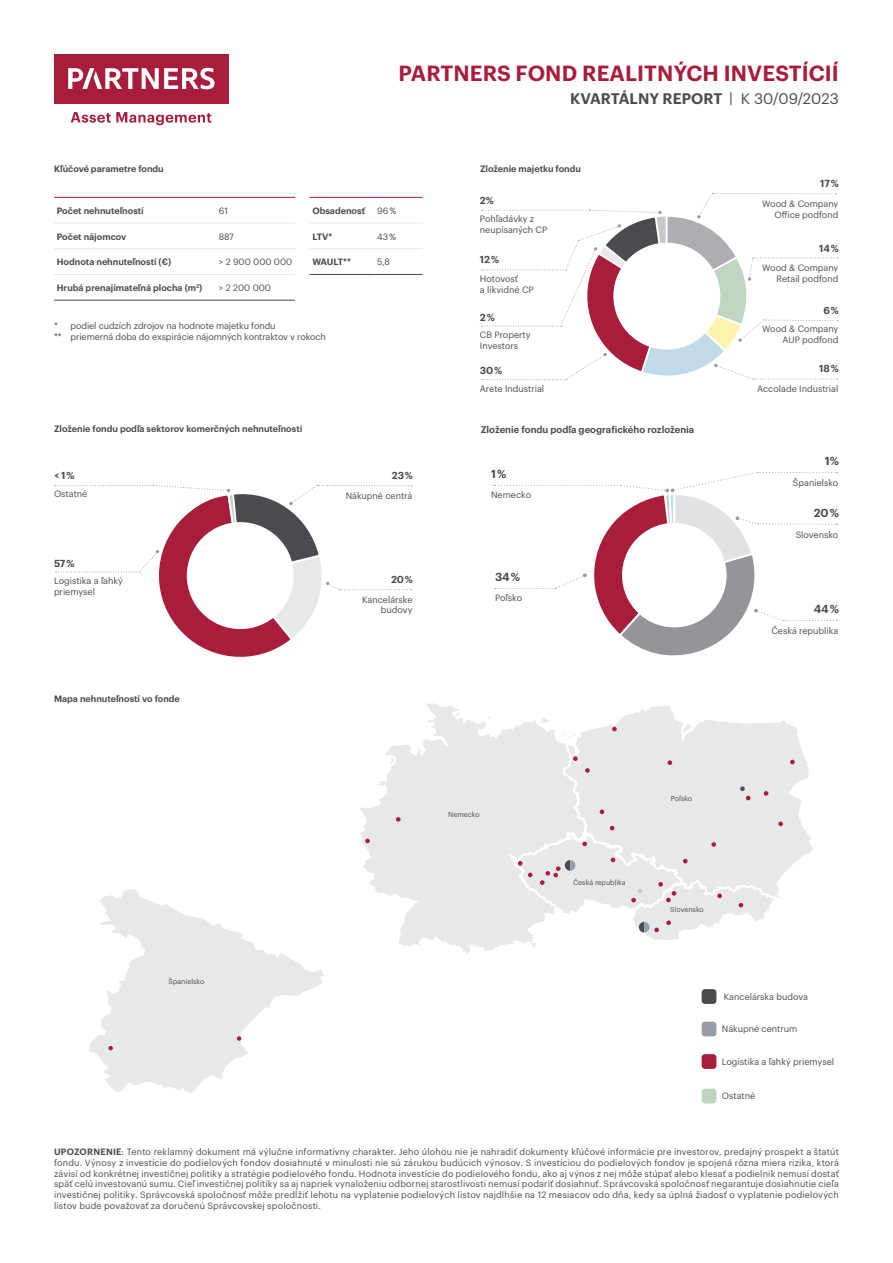
<style>
.page{position:relative;width:893px;height:1263px;background:#fff}
.page>*{position:absolute;margin:0;border:0;box-sizing:border-box;transform-origin:0 0}
.t1{font:600 21.45px "Graphik";letter-spacing:.005em;color:#a81d3c}
.t2{font:600 15px "Graphik";letter-spacing:.005em;color:#4a4b4e}
.t3{font:600 11.4px "Graphik";color:#4a4b4e}
.t4{font:600 10.05px "Graphik";color:#4a4b4e}
.t5{font:600 9.45px "Graphik";color:#4a4b4e}
.t6{font:9px/10.8px "Graphik";color:#4a4b4e}
.t7{font:600 9px "Graphik";color:#4a4b4e}
.t8{font:7.05px "Graphik";color:#4a4b4e}
.s1{font-weight:400}
.s2{font-weight:600}
</style>
<div class="page">
<div style="left:54px;top:54px;width:175px;height:49px;background:#a81d3c"></div>
<svg style="left:68px;top:68px;width:147px;height:21px"></svg>
<svg style="left:71px;top:112px;width:140px;height:13px"></svg>
<div style="left:702px;top:989px;width:14px;height:15px;background:#4a4b4e;border-radius:3px"></div>
<div style="left:702px;top:1021px;width:14px;height:15px;background:#959ea7;border-radius:3px"></div>
<div style="left:702px;top:1089px;width:14px;height:14px;background:#c0d4c1;border-radius:3px"></div>
<div style="left:702px;top:1054px;width:14px;height:15px;background:#a81d3c;border-radius:3px"></div>
<svg style="left:359px;top:703px;width:202px;height:251px"></svg>
<svg style="left:360px;top:862px;width:5px;height:5px"></svg>
<svg style="left:534px;top:708px;width:27px;height:34px"></svg>
<svg style="left:414px;top:703px;width:19px;height:19px"></svg>
<svg style="left:561px;top:706px;width:252px;height:168px"></svg>
<svg style="left:667px;top:760px;width:5px;height:5px"></svg>
<svg style="left:612px;top:727px;width:5px;height:4px"></svg>
<svg style="left:764px;top:791px;width:4px;height:5px"></svg>
<svg style="left:790px;top:760px;width:5px;height:4px"></svg>
<svg style="left:600px;top:809px;width:4px;height:5px"></svg>
<svg style="left:359px;top:839px;width:11px;height:7px"></svg>
<svg style="left:396px;top:817px;width:5px;height:5px"></svg>
<svg style="left:740px;top:786px;width:10px;height:14px"></svg>
<svg style="left:573px;top:756px;width:5px;height:5px"></svg>
<svg style="left:585px;top:768px;width:5px;height:5px"></svg>
<svg style="left:510px;top:821px;width:273px;height:123px"></svg>
<hr style="left:54px;top:197px;width:162px;height:1px;background:#a81d3c">
<hr style="left:216px;top:197px;width:79px;height:1px;background:#a81d3c">
<hr style="left:54px;top:300px;width:162px;height:1px;background:#4a4b4e">
<hr style="left:216px;top:300px;width:79px;height:1px;background:#4a4b4e">
<hr style="left:54px;top:223px;width:162px;height:1px;background:#e6e8e9">
<hr style="left:216px;top:223px;width:79px;height:1px;background:#e6e8e9">
<hr style="left:54px;top:248px;width:162px;height:1px;background:#e6e8e9">
<hr style="left:216px;top:248px;width:79px;height:1px;background:#e6e8e9">
<hr style="left:54px;top:274px;width:162px;height:1px;background:#e6e8e9">
<hr style="left:216px;top:274px;width:79px;height:1px;background:#e6e8e9">
<hr style="left:310px;top:197px;width:64px;height:1px;background:#a81d3c">
<hr style="left:374px;top:197px;width:49px;height:1px;background:#a81d3c">
<hr style="left:310px;top:274px;width:64px;height:1px;background:#4a4b4e">
<hr style="left:374px;top:274px;width:49px;height:1px;background:#4a4b4e">
<hr style="left:310px;top:223px;width:64px;height:1px;background:#e6e8e9">
<hr style="left:374px;top:223px;width:49px;height:1px;background:#e6e8e9">
<hr style="left:310px;top:248px;width:64px;height:1px;background:#e6e8e9">
<hr style="left:374px;top:248px;width:49px;height:1px;background:#e6e8e9">
<svg style="left:481px;top:193px;width:357px;height:188px"></svg>
<svg style="left:89px;top:889px;width:235px;height:204px"></svg>
<svg style="left:108px;top:1046px;width:5px;height:4px"></svg>
<svg style="left:237px;top:1036px;width:4px;height:5px"></svg>
<svg style="left:493px;top:471px;width:344px;height:185px"></svg>
<div style="left:623px;top:524px;width:103px;height:103px;background:#fff;border-radius:50%"></div>
<div style="left:622px;top:523px;width:105px;height:104px;border:2px solid #fff;border-radius:50%"></div>
<svg style="left:54px;top:485px;width:358px;height:172px"></svg>
<div style="left:188px;top:523px;width:105px;height:105px;background:#fff;border-radius:50%"></div>
<div style="left:187px;top:522px;width:107px;height:107px;border:2px solid #fff;border-radius:50%"></div>
<h1 class="t1" style="left:398px;top:57px;width:442px">PARTNERS FOND REALITNÝCH INVESTÍCIÍ</h1>
<h2 class="t2" style="left:570px;top:87px;width:270px">KVARTÁLNY REPORT <span class="s1">| K 30/09/2023</span></h2>
<p class="t7" style="left:54px;top:162px;width:111px">Kľúčové parametre fondu</p>
<p class="t7" style="left:57px;top:204px;width:89px">Počet nehnuteľností</p>
<p class="t6" style="left:219px;top:204px;width:11px">61</p>
<p class="t7" style="left:57px;top:229px;width:71px">Počet nájomcov</p>
<p class="t6" style="left:219px;top:230px;width:17px">887</p>
<p class="t7" style="left:57px;top:255px;width:116px">Hodnota nehnuteľností (€)</p>
<p class="t6" style="left:219px;top:256px;width:75px">&gt; 2 900 000 000</p>
<p class="t7" style="left:57px;top:281px;width:147px">Hrubá prenajímateľná plocha (m<sup>2</sup>)</p>
<p class="t6" style="left:219px;top:282px;width:54px">&gt; 2 200 000</p>
<p class="t7" style="left:312px;top:204px;width:54px">Obsadenosť</p>
<p class="t6" style="left:377px;top:204px;width:21px">96 %</p>
<p class="t7" style="left:312px;top:229px;width:21px">LTV*</p>
<p class="t6" style="left:377px;top:230px;width:21px">43 %</p>
<p class="t7" style="left:312px;top:255px;width:40px">WAULT**</p>
<p class="t6" style="left:377px;top:256px;width:14px">5,8</p>
<p class="t7" style="left:480px;top:162px;width:102px">Zloženie majetku fondu</p>
<p class="t4" style="left:480px;top:192px;width:16px">2%</p>
<p class="t6" style="left:480px;top:213px;width:69px">Pohľadávky z neupísaných CP</p>
<p class="t4" style="left:480px;top:252px;width:21px">12 %</p>
<p class="t6" style="left:480px;top:273px;width:55px">Hotovosť<br>a likvidné CP</p>
<p class="t4" style="left:820px;top:176px;width:20px">17 %</p>
<p class="t6" style="left:762px;top:197px;width:78px">Wood &amp; Company</p>
<p class="t6" style="left:774px;top:208px;width:65px">Office podfond</p>
<p class="t4" style="left:819px;top:240px;width:21px">14 %</p>
<p class="t6" style="left:762px;top:261px;width:78px;text-align:right">Wood &amp; Company<br>Retail podfond</p>
<p class="t6" style="left:54px;top:320px;width:223px">* podiel cudzích zdrojov na hodnote majetku fondu</p>
<p class="t6" style="left:54px;top:330px;width:273px">** priemerná doba do exspirácie nájomných kontraktov v rokoch</p>
<p class="t4" style="left:480px;top:309px;width:16px">2 %</p>
<p class="t6" style="left:480px;top:329px;width:52px">CB Property<br>Investors</p>
<p class="t4" style="left:823px;top:303px;width:17px">6 %</p>
<p class="t6" style="left:762px;top:323px;width:78px;text-align:right">Wood &amp; Company<br>AUP podfond</p>
<p class="t4" style="left:480px;top:363px;width:24px">30 %</p>
<p class="t4" style="left:819px;top:361px;width:21px">18 %</p>
<p class="t6" style="left:480px;top:382px;width:66px">Arete Industrial</p>
<p class="t6" style="left:757px;top:382px;width:83px">Accolade Industrial</p>
<p class="t7" style="left:54px;top:422px;width:250px">Zloženie fondu podľa sektorov komerčných nehnuteľností</p>
<p class="t5" style="left:481px;top:422px;width:215px">Zloženie fondu podľa geografického rozloženia</p>
<p class="t3" style="left:825px;top:452px;width:16px">1%</p>
<p class="t4" style="left:54px;top:468px;width:22px">&lt; 1 %</p>
<p class="t6" style="left:54px;top:487px;width:35px">Ostatné</p>
<p class="t4" style="left:392px;top:468px;width:23px">23 %</p>
<p class="t6" style="left:346px;top:489px;width:68px">Nákupné centrá</p>
<p class="t3" style="left:491px;top:465px;width:17px">1 %</p>
<p class="t6" style="left:491px;top:489px;width:41px">Nemecko</p>
<p class="t6" style="left:793px;top:477px;width:47px">Španielsko</p>
<p class="t3" style="left:814px;top:504px;width:27px">20 %</p>
<p class="t6" style="left:796px;top:528px;width:44px">Slovensko</p>
<p class="t4" style="left:54px;top:555px;width:22px">57 %</p>
<p class="t6" style="left:54px;top:575px;width:70px">Logistika a ľahký</p>
<p class="t6" style="left:54px;top:586px;width:42px">priemysel</p>
<p class="t4" style="left:391px;top:572px;width:24px">20 %</p>
<p class="t6" style="left:362px;top:593px;width:52px">Kancelárske</p>
<p class="t6" style="left:381px;top:604px;width:33px">budovy</p>
<p class="t3" style="left:495px;top:568px;width:27px">34 %</p>
<p class="t6" style="left:495px;top:592px;width:29px">Poľsko</p>
<p class="t3" style="left:814px;top:600px;width:27px">44 %</p>
<p class="t6" style="left:771px;top:625px;width:68px">Česká republika</p>
<p class="t7" style="left:54px;top:692px;width:127px">Mapa nehnuteľností vo fonde</p>
<p class="t8" style="left:169px;top:976px;width:37px">Španielsko</p>
<p class="t8" style="left:448px;top:809px;width:33px">Nemecko</p>
<p class="t8" style="left:573px;top:878px;width:54px">Česká republika</p>
<p class="t8" style="left:671px;top:794px;width:23px">Poľsko</p>
<p class="t8" style="left:670px;top:905px;width:35px">Slovensko</p>
<p class="t6" style="left:724px;top:990px;width:86px">Kancelárska budova</p>
<p class="t6" style="left:722px;top:1023px;width:77px">Nákupné centrum</p>
<p class="t6" style="left:722px;top:1055px;width:114px">Logistika a ľahký priemysel</p>
<p class="t6" style="left:722px;top:1090px;width:35px">Ostatné</p>
<p class="t6" style="left:54px;top:1145px;width:786px;text-align:justify"><span class="s2">UPOZORNENIE</span>: Tento reklamný dokument má výlučne informatívny charakter. Jeho úlohou nie je nahradiť dokumenty kľúčové informácie pre investorov, predajný prospekt a štatút fondu. Výnosy z investície do podielových fondov dosiahnuté v minulosti nie sú zárukou budúcich výnosov. S investíciou do podielových fondov je spojená rôzna miera rizika, ktorá závisí od konkrétnej investičnej politiky a stratégie podielového fondu. Hodnota investície do podielového fondu, ako aj výnos z nej môže stúpať alebo klesať a podielnik nemusí dostať späť celú investovanú sumu. Cieľ investičnej politiky sa aj napriek vynaloženiu odbornej starostlivosti nemusí podariť dosiahnuť. Správcovská spoločnosť negarantuje dosiahnutie cieľa investičnej politiky. Správcovská spoločnosť môže predĺžiť lehotu na vyplatenie podielových listov najdlhšie na 12 mesiacov odo dňa, kedy sa úplná žiadosť o vyplatenie podielových listov bude považovať za doručenú Správcovskej spoločnosti.</p>
</div>
